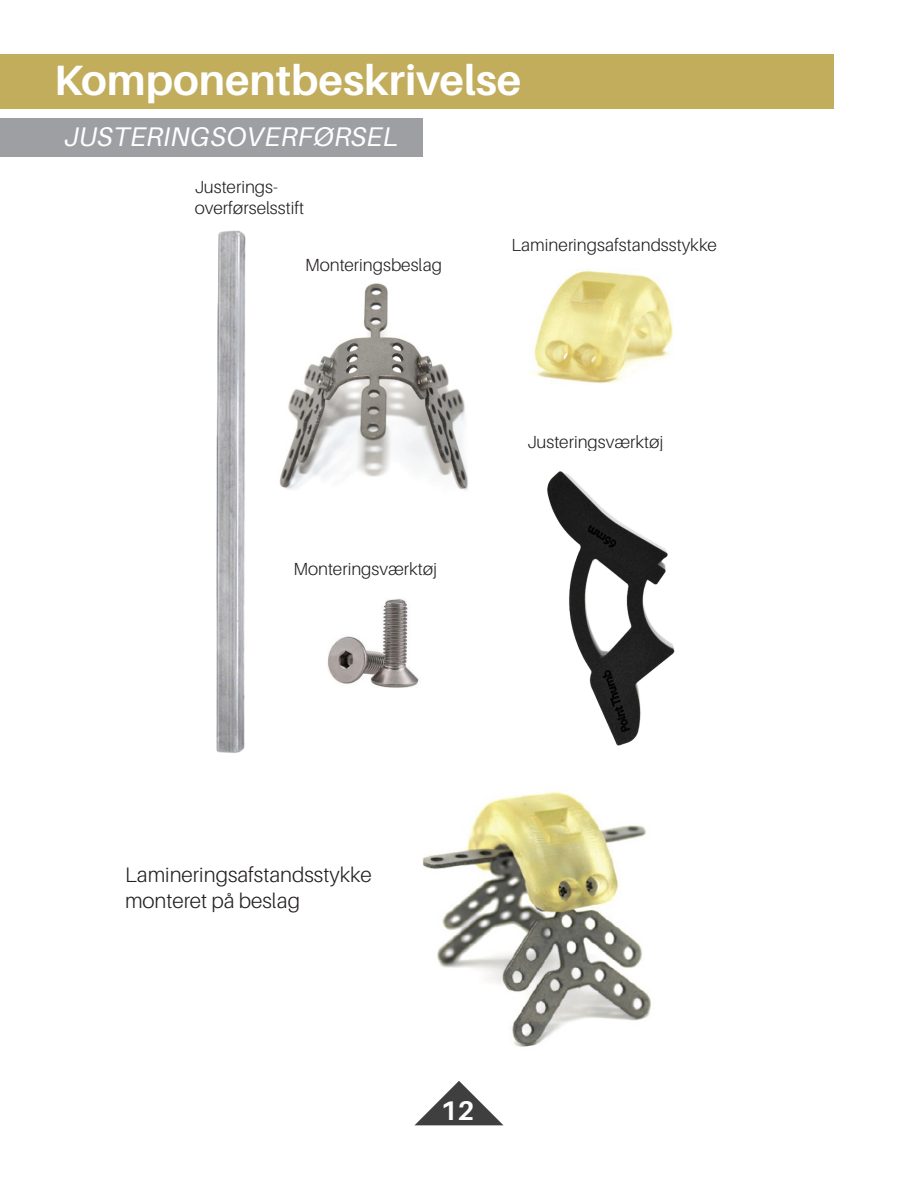
<style>
.page{position:relative;width:918px;height:1188px;background:#fff}
.page>*{position:absolute;margin:0;border:0;box-sizing:border-box;transform-origin:0 0}
.regular_paragraph{font:700 42.45px "Aileron";color:#fff}
.t1{font:italic 27px "Aileron";letter-spacing:.01em;color:#fff}
.Paragraph_Style_1{font:700 27px "Aileron";color:#fff}
.Paragraph_Style_1-2{font:300 21px/25.2px "Aileron";color:#231f20}
.t2{font:300 17.55px/21px "Aileron";color:#231f20}
</style>
<div class="page">
<img style="left:216px;top:230px;width:30px;height:523px">
<img style="left:279px;top:283px;width:189px;height:208px">
<img style="left:533px;top:271px;width:140px;height:113px">
<img style="left:327px;top:599px;width:92px;height:89px">
<img style="left:547px;top:471px;width:128px;height:275px">
<div style="left:0;top:118px;width:422px;height:39px;background:#9d9fa2"></div>
<svg style="left:415px;top:1081px;width:88px;height:44px"></svg>
<div style="left:0;top:54px;width:833px;height:55px;background:#c2ad5c"></div>
<img style="left:422px;top:791px;width:229px;height:256px">
<p class="regular_paragraph" style="left:54px;top:56px;width:469px">Komponentbeskrivelse</p>
<p class="t1" style="left:64px;top:122px;width:335px">JUSTERINGSOVERFØRSEL</p>
<p class="t2" style="left:195px;top:177px;width:111px">Justerings&shy;overførselsstift</p>
<p class="t2" style="left:305px;top:254px;width:139px">Monteringsbeslag</p>
<p class="t2" style="left:293px;top:558px;width:145px">Monteringsværktøj</p>
<p class="t2" style="left:511px;top:235px;width:207px">Lamineringsafstandsstykke</p>
<p class="t2" style="left:527px;top:431px;width:137px">Justeringsværktøj</p>
<p class="Paragraph_Style_1-2" style="left:125px;top:863px;width:248px">Lamineringsafstandsstykke monteret på beslag</p>
<p class="Paragraph_Style_1" style="left:441px;top:1095px;width:35px">12</p>
</div>
